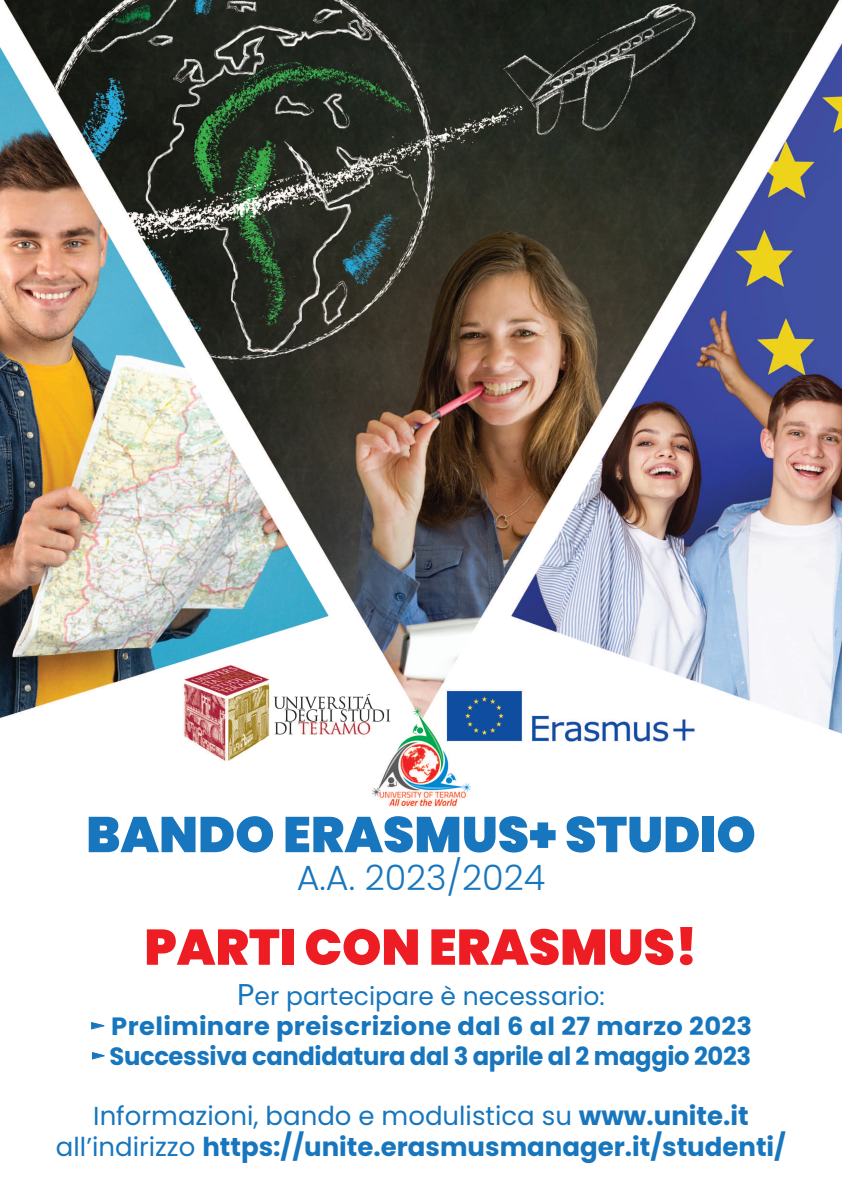
<style>
.page{position:relative;width:842px;height:1191px;background:#fff}
.page>*{position:absolute;margin:0;border:0;box-sizing:border-box;transform-origin:0 0}
.t1{font:900 50px "Poppins";color:#1776bd}
.t2{font:900 50px "Poppins";color:#ee1d23}
.t3{font:300 35px "Poppins";color:#1776bd}
.t4{font:700 26px/31px "Poppins";color:#1776bd;text-align:center}
.t5{font:700 25px/30px "Poppins";letter-spacing:-.015em;color:#1776bd;text-align:center}
.s1{font-weight:400;font-size:30px}
.s2{font-weight:400}
.s3{font-family:"Aktiv Grotesk";font-weight:500}
</style>
<div class="page">
<img style="left:0;top:0;width:842px;height:808px">
<h1 class="t1" style="left:86px;top:815px;width:671px">BANDO ERASMUS+ STUDIO</h1>
<h2 class="t3" style="left:297px;top:864px;width:250px">A.A. 2023/2024</h2>
<h1 class="t2" style="left:144px;top:927px;width:555px">PARTI CON ERASMUS!</h1>
<p class="t5" style="left:90px;top:983px;width:663px"><span class="s1">P</span><span class="s2">er partecipare è necessario:<br></span><span class="s3">►</span> Preliminare preiscrizione dal 6 al 27 marzo 2023 <span class="s3">►</span> Successiva candidatura dal 3 aprile al 2 maggio 2023</p>
<p class="t4" style="left:56px;top:1103px;width:731px"><span class="s2">Informazioni, bando e modulistica su</span> www.unite.it <span class="s2">all’indirizzo</span> https://unite.erasmusmanager.it/studenti/</p>
</div>
